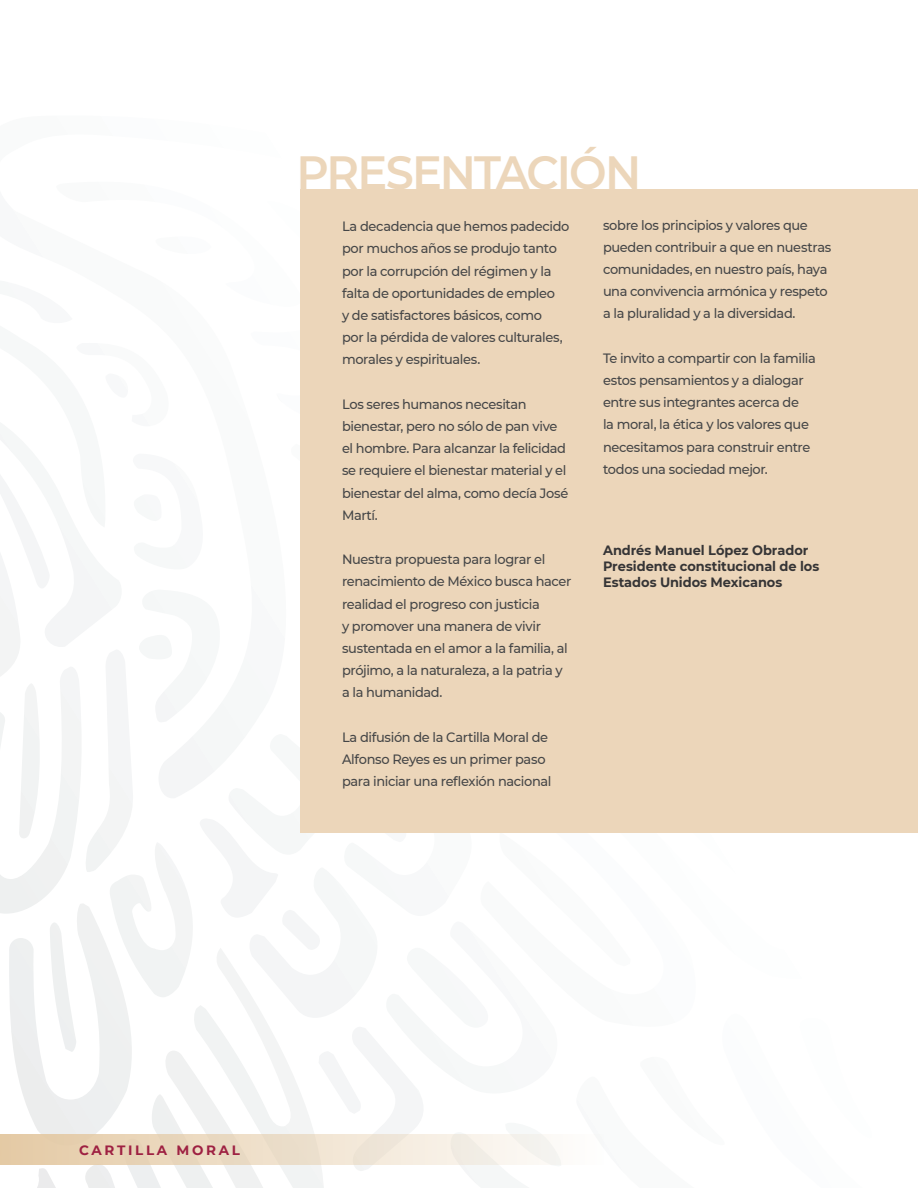
<style>
.page{position:relative;width:918px;height:1188px;background:#fff}
.page>*{position:absolute;margin:0;border:0;box-sizing:border-box;transform-origin:0 0}
.t1{font:600 46.5px "Montserrat";letter-spacing:-.04em;color:#ecd6ba;scale:.96 1}
.t2{font:500 13.5px/22.2px "Montserrat";letter-spacing:-.03em;color:#454647;scale:.96 1}
.t3{font:700 13.5px/16.2px "Montserrat";letter-spacing:-.005em;color:#363536;scale:.96 1}
.t4{font:700 13.5px "Montserrat";letter-spacing:.2em;color:#9e2142}
</style>
<div class="page">
<svg style="left:0;top:189px;width:476px;height:999px"></svg>
<div style="left:301px;top:189px;width:617px;height:644px;background:#ecd6ba"></div>
<div style="left:0;top:1134px;width:604px;height:31px;background:linear-gradient(to right,#e3c8a3,#fbfbfb)"></div>
<h1 class="t1" style="left:297px;top:140px;width:360px">PRESENTACIÓN</h1>
<p class="t2" style="left:342px;top:215px;width:238px">La decadencia que hemos padecido por muchos años se produjo tanto por la corrupción del régimen y la falta de oportunidades de empleo<br>y de satisfactores básicos, como<br>por la pérdida de valores culturales, morales y espirituales.</p>
<p class="t2" style="left:342px;top:392px;width:237px">Los seres humanos necesitan bienestar, pero no sólo de pan vive el hombre. Para alcanzar la felicidad se requiere el bienestar material y el bienestar del alma, como decía José<br>Martí.</p>
<p class="t2" style="left:342px;top:548px;width:241px">Nuestra propuesta para lograr el renacimiento de México busca hacer realidad el progreso con justicia<br>y promover una manera de vivir sustentada en el amor a la familia, al prójimo, a la naturaleza, a la patria y a la humanidad.</p>
<p class="t2" style="left:342px;top:725px;width:220px">La difusión de la Cartilla Moral de<br>Alfonso Reyes es un primer paso para iniciar una reflexión nacional</p>
<p class="t2" style="left:603px;top:213px;width:239px">sobre los principios y valores que pueden contribuir a que en nuestras comunidades, en nuestro país, haya una convivencia armónica y respeto a la pluralidad y a la diversidad.</p>
<p class="t2" style="left:603px;top:346px;width:223px">Te invito a compartir con la familia estos pensamientos y a dialogar entre sus integrantes acerca de<br>la moral, la ética y los valores que necesitamos para construir entre todos una sociedad mejor.</p>
<p class="t3" style="left:603px;top:541px;width:227px">Andrés Manuel López Obrador<br>Presidente constitucional de los<br>Estados Unidos Mexicanos</p>
<p class="t4" style="left:79px;top:1141px;width:162px">CARTILLA MORAL</p>
</div>
